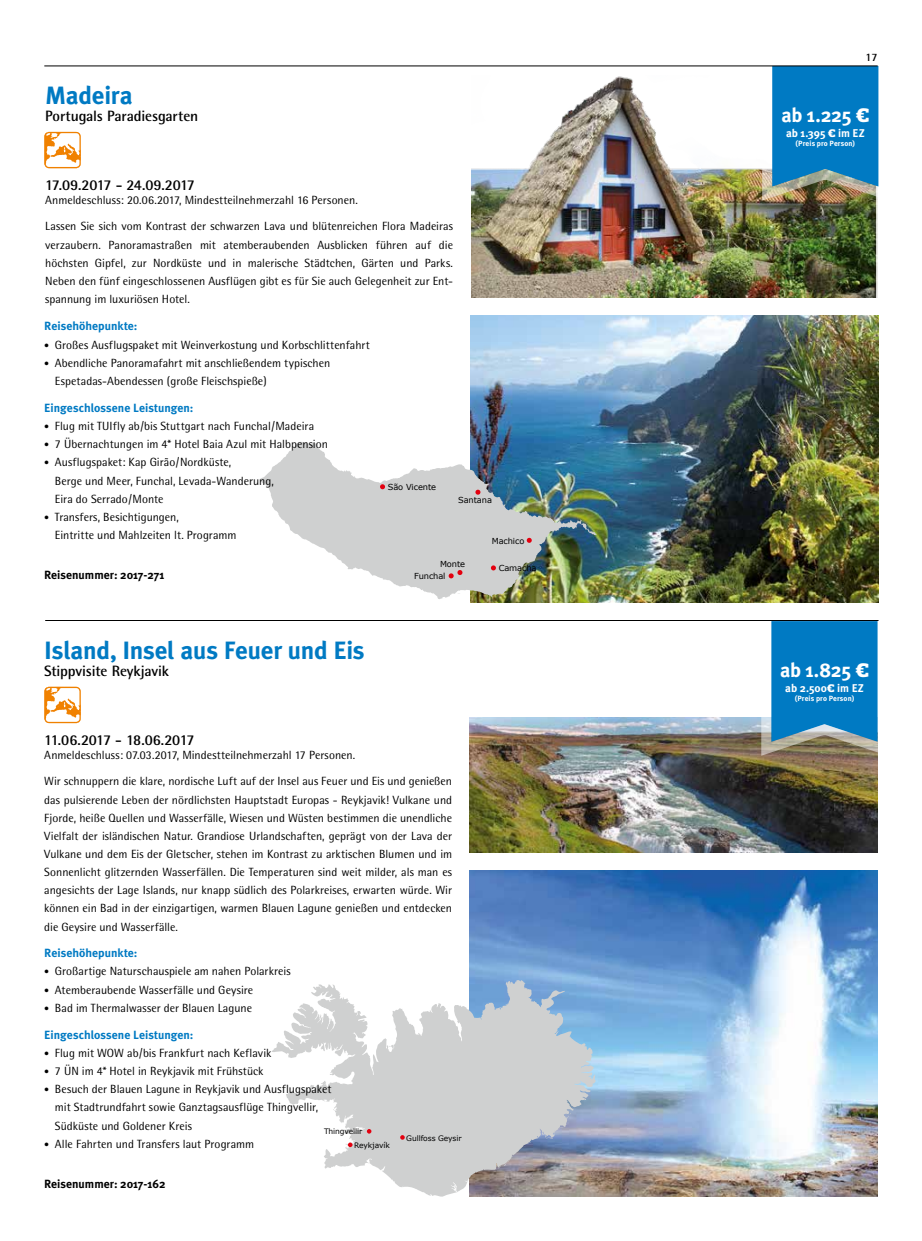
<style>
.page{position:relative;width:922px;height:1241px;background:#fff}
.page>*{position:absolute;margin:0;border:0;box-sizing:border-box;transform-origin:0 0}
.t1{font:700 25px "Meta Plus";letter-spacing:-.01em;color:#007ac3}
.t2{font:700 20px "Meta Plus";letter-spacing:-.015em;color:#fff}
.t3{font:700 15px "Rotis Semi Sans";letter-spacing:-.015em;color:#000}
.t4{font:700 15px "Rotis Semi Sans";letter-spacing:-.045em;color:#000}
.t5{font:11.88px/18.1px "Rotis Semi Sans";letter-spacing:.005em;color:#000}
.t6{font:700 11.88px "Meta Plus";letter-spacing:.005em;color:#007ac3}
.t7{font:700 11.88px "Meta Plus";color:#000}
.t8{font:700 11.25px "Meta Plus";color:#fff}
.t9{font:700 11.25px "Rotis Semi Sans";color:#000}
.t10{font:8.25px "Verdana";letter-spacing:-.01em;color:#000}
.t11{font:7.5px "Verdana";letter-spacing:-.01em;color:#000}
.t12{font:700 7.5px "Meta Plus";letter-spacing:.015em;color:#fff}
.s1{font-size:10px}
.s2{font-family:"Prelo Slab";font-weight:900}
</style>
<div class="page">
<img style="left:471px;top:76px;width:406px;height:221px">
<svg style="left:760px;top:65px;width:119px;height:137px;background:#3288b7"></svg>
<hr style="left:44px;top:66px;width:833px;height:1px;background:#000">
<img style="left:470px;top:315px;width:408px;height:287px">
<img style="left:260px;top:441px;width:336px;height:158px">
<svg style="left:448px;top:570px;width:14px;height:8px"></svg>
<svg style="left:491px;top:565px;width:5px;height:5px"></svg>
<svg style="left:526px;top:537px;width:5px;height:5px"></svg>
<svg style="left:475px;top:489px;width:5px;height:5px"></svg>
<svg style="left:380px;top:484px;width:5px;height:5px"></svg>
<img style="left:469px;top:717px;width:408px;height:135px">
<svg style="left:759px;top:620px;width:120px;height:136px;background:#378dbe"></svg>
<img style="left:469px;top:870px;width:408px;height:326px">
<hr style="left:45px;top:620px;width:833px;height:1px;background:#000">
<svg style="left:272px;top:979px;width:324px;height:218px;fill:#cfd0d0"></svg>
<svg style="left:348px;top:1142px;width:4px;height:4px"></svg>
<svg style="left:400px;top:1134px;width:4px;height:5px"></svg>
<svg style="left:367px;top:1128px;width:4px;height:5px"></svg>
<svg style="left:46px;top:688px;width:33px;height:33px"></svg>
<div style="left:42px;top:684px;width:41px;height:41px;border:2px solid #fff;border-radius:6px"></div>
<div style="left:44px;top:686px;width:37px;height:37px;border:1px solid #f08100;border-radius:4px"></div>
<svg style="left:46px;top:134px;width:34px;height:34px"></svg>
<div style="left:42px;top:129px;width:41px;height:42px;border:2px solid #fff;border-radius:6px"></div>
<div style="left:44px;top:132px;width:37px;height:36px;border:1px solid #f08100;border-radius:4px"></div>
<h1 class="t1" style="left:45px;top:80px;width:89px">Madeira</h1>
<p class="t3" style="left:45px;top:107px;width:154px">Portugals Paradiesgarten</p>
<p class="t4" style="left:45px;top:175px;width:151px">17.09.2017 - 24.09.2017</p>
<p class="t5" style="left:45px;top:191px;width:314px">Anmeldeschluss: 20.06.2017, Mindestteilnehmerzahl 16 Personen.</p>
<p class="t5" style="left:45px;top:217px;width:409px;text-align:justify">Lassen Sie sich vom Kontrast der schwarzen Lava und blütenreichen Flora Madeiras verzaubern. Panoramastraßen mit atemberaubenden Ausblicken führen auf die höchsten Gipfel, zur Nordküste und in malerische Städtchen, Gärten und Parks.<br>Neben den fünf eingeschlossenen Ausflügen gibt es für Sie auch Gelegenheit zur Ent&shy;spannung im luxuriösen Hotel.</p>
<p class="t6" style="left:44px;top:319px;width:95px">Reisehöhepunkte:</p>
<p class="t5" style="left:44px;top:335px;width:327px"><span class="s1">•</span> Großes Ausflugspaket mit Weinverkostung und Korbschlittenfahrt</p>
<p class="t5" style="left:55px;top:353px;width:277px;text-indent:-11px"><span class="s1">•</span> Abendliche Panoramafahrt mit anschließendem typischen<br>Espetadas-Abendessen (große Fleischspieße)</p>
<p class="t6" style="left:44px;top:401px;width:151px">Eingeschlossene Leistungen:</p>
<p class="t5" style="left:44px;top:417px;width:271px"><span class="s1">•</span> Flug mit TUIfly ab/bis Stuttgart nach Funchal/Madeira</p>
<p class="t5" style="left:44px;top:435px;width:285px"><span class="s1">•</span> 7 Übernachtungen im 4* Hotel Baia Azul mit Halbpension</p>
<p class="t5" style="left:55px;top:453px;width:220px;text-indent:-11px"><span class="s1">•</span> Ausflugspaket: Kap Girão/Nordküste,<br>Berge und Meer, Funchal, Levada-Wanderung,<br>Eira do Serrado/Monte</p>
<p class="t5" style="left:55px;top:507px;width:183px;text-indent:-11px"><span class="s1">•</span> Transfers, Besichtigungen,<br>Eintritte und Mahlzeiten lt. Programm</p>
<p class="t7" style="left:44px;top:567px;width:121px">Reisenummer: 2017-271</p>
<h1 class="t1" style="left:44px;top:635px;width:322px">Island, Insel aus Feuer und Eis</h1>
<p class="t3" style="left:44px;top:662px;width:126px">Stippvisite Reykjavik</p>
<p class="t4" style="left:44px;top:730px;width:152px">11.06.2017 - 18.06.2017</p>
<p class="t5" style="left:44px;top:745px;width:312px">Anmeldeschluss: 07.03.2017, Mindestteilnehmerzahl 17 Personen.</p>
<p class="t10" style="left:387px;top:481px;width:50px">São Vicente</p>
<p class="t10" style="left:458px;top:495px;width:35px">Santana</p>
<p class="t10" style="left:491px;top:536px;width:34px">Machico</p>
<p class="t10" style="left:440px;top:558px;width:27px">Monte</p>
<p class="t10" style="left:414px;top:570px;width:33px">Funchal</p>
<p class="t10" style="left:498px;top:562px;width:39px">Camacha</p>
<p class="t5" style="left:44px;top:772px;width:409px;text-align:justify">Wir schnuppern die klare, nordische Luft auf der Insel aus Feuer und Eis und genießen das pulsierende Leben der nördlichsten Hauptstadt Europas - Reykjavik! Vulkane und Fjorde, heiße Quellen und Wasserfälle, Wiesen und Wüsten bestimmen die unendliche Vielfalt der isländischen Natur. Grandiose Urlandschaften, geprägt von der Lava der Vulkane und dem Eis der Gletscher, stehen im Kontrast zu arktischen Blumen und im Sonnenlicht glitzernden Wasserfällen. Die Temperaturen sind weit milder, als man es angesichts der Lage Islands, nur knapp südlich des Polarkreises, erwarten würde. Wir können ein Bad in der einzigartigen, warmen Blauen Lagune genießen und entdecken die Geysire und Wasserfälle.</p>
<p class="t6" style="left:44px;top:946px;width:95px">Reisehöhepunkte:</p>
<p class="t5" style="left:44px;top:962px;width:248px"><span class="s1">•</span> Großartige Naturschauspiele am nahen Polarkreis</p>
<p class="t5" style="left:44px;top:980px;width:210px"><span class="s1">•</span> Atemberaubende Wasserfälle und Geysire</p>
<p class="t5" style="left:44px;top:998px;width:209px"><span class="s1">•</span> Bad im Thermalwasser der Blauen Lagune</p>
<p class="t6" style="left:44px;top:1027px;width:151px">Eingeschlossene Leistungen:</p>
<p class="t5" style="left:44px;top:1043px;width:228px"><span class="s1">•</span> Flug mit WOW ab/bis Frankfurt nach Keflavik</p>
<p class="t5" style="left:44px;top:1061px;width:221px"><span class="s1">•</span> 7 ÜN im 4* Hotel in Reykjavik mit Frühstück</p>
<p class="t5" style="left:55px;top:1079px;width:278px;text-indent:-11px"><span class="s1">•</span> Besuch der Blauen Lagune in Reykjavik und Ausflugspaket mit Stadtrundfahrt sowie Ganztagsausflüge Thingvellir,<br>Südküste und Goldener Kreis</p>
<p class="t5" style="left:44px;top:1134px;width:211px"><span class="s1">•</span> Alle Fahrten und Transfers laut Programm</p>
<p class="t7" style="left:44px;top:1176px;width:123px">Reisenummer: 2017-162</p>
<p class="t11" style="left:324px;top:1126px;width:40px">Thingvellir</p>
<p class="t11" style="left:354px;top:1140px;width:37px">Reykjavík</p>
<p class="t11" style="left:406px;top:1133px;width:57px">Gullfoss Geysir</p>
<p class="t9" style="left:865px;top:50px;width:14px">17</p>
<h2 class="t2" style="left:781px;top:103px;width:89px">ab 1.225 <span class="s2">€</span></h2>
<p class="t8" style="left:785px;top:127px;width:80px">ab 1.395 <span class="s2">€</span> im EZ</p>
<p class="t12" style="left:795px;top:139px;width:61px">(Preis pro Person)</p>
<h2 class="t2" style="left:779px;top:658px;width:90px">ab 1.825 <span class="s2">€</span></h2>
<p class="t8" style="left:785px;top:681px;width:80px">ab 2.500<span class="s2">€</span> im EZ</p>
<p class="t12" style="left:794px;top:694px;width:61px">(Preis pro Person)</p>
</div>
